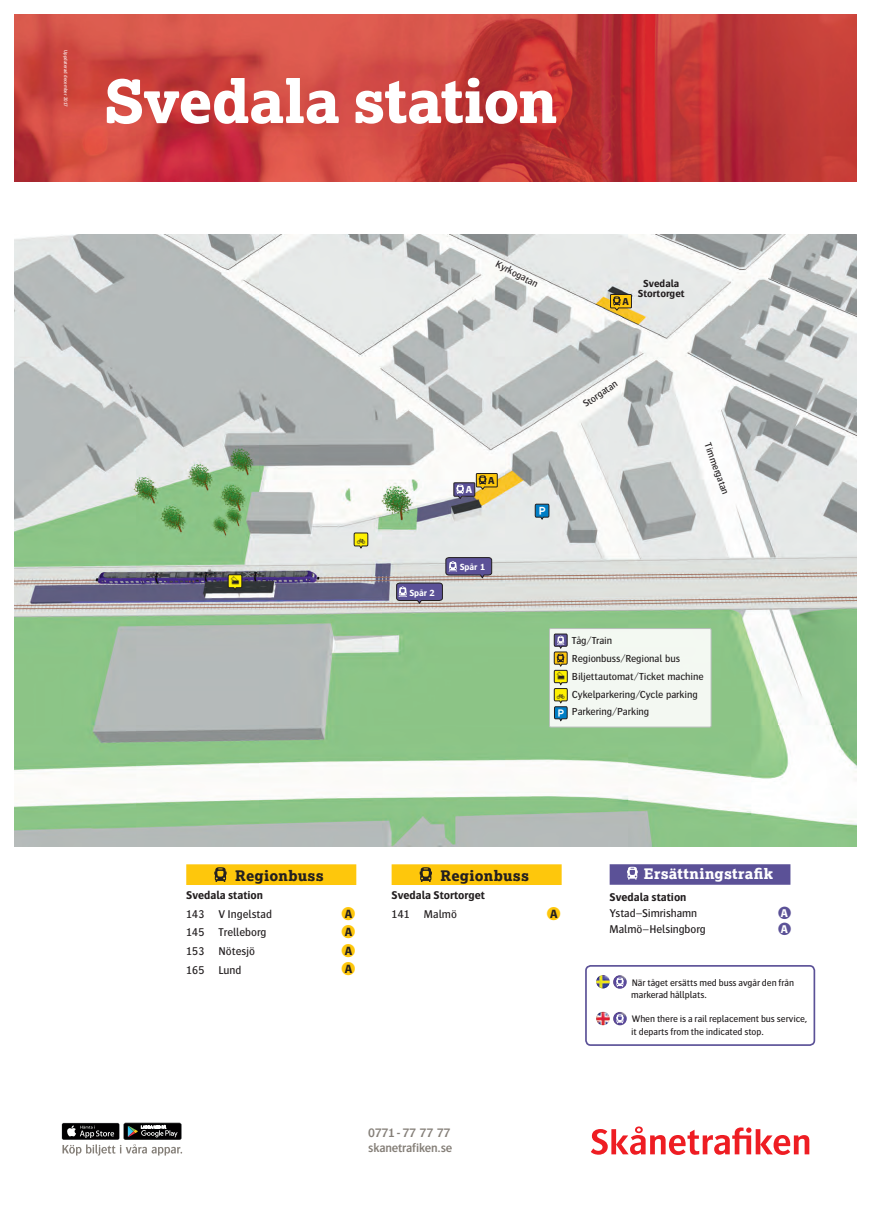
<style>
.page{position:relative;width:871px;height:1219px;background:#fff}
.page>*{position:absolute;margin:0;border:0;box-sizing:border-box;transform-origin:0 0}
.t1{font:800 59.4px "Lexia";letter-spacing:-.01em;color:#fff}
.t2{font:800 14.5px "Lexia";letter-spacing:.015em;color:#231f20}
.t3{font:800 14.4px "Lexia";letter-spacing:.02em;color:#fff}
.t4{font:14.3px "Resepikto Banverket";color:#231f20}
.t5{font:14.3px "Resepikto Banverket";color:#fff}
.t6{font:13.6px "Resepikto Banverket";color:#231f20}
.t7{font:13.3px "Resepikto Banverket";color:#fff}
.t8{font:600 12.8px/15.6px "Bosis Oresund Std";letter-spacing:-.015em;color:#857f78}
.t9{font:900 12.4px/18.6px "Fotnot";color:#fec70c;text-align:justify}
.t10{font:11.7px/18.6px "Bosis Oresund Std";color:#231f20}
.t11{font:700 11.7px "Bosis Oresund Std";color:#231f20}
.t12{font:900 11.7px "Fotnot";color:#5b5197}
.t13{font:700 10.7px/10px "Bosis Oresund Std";color:#231f20;text-align:center}
.t14{font:10.6px/17.8px "Bosis Oresund Std";letter-spacing:-.005em;color:#231f20}
.t15{font:700 10.5px "Bosis Oresund Std";color:#231f20}
.t16{font:700 10.5px "Bosis Oresund Std";color:#fff}
.t17{font:10px "Bosis Oresund Std";color:#231f20}
.t18{font:9.8px/12.1px "Bosis Oresund Std";letter-spacing:-.005em;color:#231f20}
.t19{font:700 9.3px "Bosis Oresund Std";letter-spacing:-.005em;color:#fff}
.t20{font:5px "Bosis Oresund Std";color:#fff}
.s1{font-family:"Bosis Oresund Std";font-weight:700;color:#231f20}
.s2{font-family:"Bosis Oresund Std";font-weight:700;color:#fff}
</style>
<div class="page">
<img style="left:14px;top:14px;width:842px;height:167px">
<svg style="left:590px;top:1126px;width:219px;height:29px"></svg>
<svg style="left:62px;top:1123px;width:120px;height:32px"></svg>
<img style="left:14px;top:234px;width:842px;height:613px">
<svg style="left:353px;top:532px;width:15px;height:17px"></svg>
<svg style="left:227px;top:574px;width:15px;height:17px"></svg>
<div style="left:186px;top:864px;width:170px;height:21px;background:#fec70c"></div>
<div style="left:391px;top:864px;width:170px;height:21px;background:#fec70c"></div>
<svg style="left:214px;top:867px;width:12px;height:15px"></svg>
<svg style="left:419px;top:867px;width:13px;height:15px"></svg>
<svg style="left:396px;top:557px;width:96px;height:46px;background:#a7a3b6"></svg>
<svg style="left:534px;top:503px;width:15px;height:17px"></svg>
<svg style="left:610px;top:294px;width:21px;height:17px"></svg>
<div style="left:549px;top:629px;width:161px;height:98px;background:#f3f8f2"></div>
<div style="left:549px;top:628px;width:162px;height:99px;border:1px solid #bcbdc0"></div>
<svg style="left:553px;top:633px;width:14px;height:89px"></svg>
<svg style="left:453px;top:473px;width:44px;height:26px"></svg>
<div style="left:585px;top:965px;width:230px;height:81px;border:2px solid #5b5197;border-radius:5px"></div>
<img style="left:613px;top:975px;width:13px;height:14px;border-radius:7px">
<svg style="left:616px;top:978px;width:7px;height:9px"></svg>
<svg style="left:596px;top:975px;width:13px;height:13px"></svg>
<svg style="left:596px;top:1012px;width:30px;height:13px"></svg>
<div style="left:609px;top:864px;width:181px;height:21px;background:#5b5197"></div>
<svg style="left:627px;top:867px;width:10px;height:13px"></svg>
<p class="t20" style="left:68px;top:50px;width:58px;rotate:90deg">Uppdaterad december 2017</p>
<h1 class="t1" style="left:104px;top:63px;width:455px">Svedala station</h1>
<h3 class="t4" style="left:235px;top:575px;width:7px">g</h3>
<h3 class="t4" style="left:361px;top:533px;width:7px">o</h3>
<p class="t17" style="left:498px;top:259px;width:48px;rotate:27deg">Kyrkogatan</p>
<p class="t15" style="left:622px;top:296px;width:8px">A</p>
<p class="t13" style="left:637px;top:279px;width:48px">Svedala<br>Stortorget</p>
<p class="t16" style="left:465px;top:484px;width:8px">A</p>
<p class="t15" style="left:488px;top:475px;width:8px">A</p>
<p class="t19" style="left:409px;top:587px;width:27px">Spår 2</p>
<p class="t19" style="left:459px;top:562px;width:27px">Spår 1</p>
<p class="t17" style="left:580px;top:400px;width:41px;rotate:-34deg">Storgatan</p>
<h3 class="t5" style="left:542px;top:505px;width:7px">x</h3>
<p class="t17" style="left:712px;top:441px;width:55px;rotate:70deg">Timmergatan</p>
<p class="t14" style="left:571px;top:631px;width:133px">Tåg/Train<br>Regionbuss/Regional bus<br>Biljettautomat/Ticket machine<br>Cykelparkering/Cycle parking<br>Parkering/Parking</p>
<h3 class="t6" style="left:560px;top:671px;width:7px">g</h3>
<h3 class="t6" style="left:560px;top:689px;width:7px">o</h3>
<h3 class="t7" style="left:560px;top:707px;width:7px">x</h3>
<h2 class="t2" style="left:235px;top:866px;width:90px">Regionbuss</h2>
<p class="t11" style="left:186px;top:889px;width:78px">Svedala station</p>
<p class="t10" style="left:186px;top:904px;width:87px">143 V Ingelstad<br>145 Trelleborg<br>153 Nötesjö<br>165 Lund</p>
<h2 class="t2" style="left:440px;top:866px;width:90px">Regionbuss</h2>
<p class="t11" style="left:391px;top:889px;width:95px">Svedala Stortorget</p>
<p class="t9" style="left:341px;top:904px;width:15px">[<span class="s1">A</span></p>
<p class="t10" style="left:391px;top:904px;width:67px">141 Malmö</p>
<p class="t9" style="left:341px;top:922px;width:15px">[<span class="s1">A </span>[<span class="s1">A </span>[<span class="s1">A</span></p>
<p class="t9" style="left:547px;top:904px;width:15px">[<span class="s1">A</span></p>
<h3 class="t8" style="left:368px;top:1124px;width:86px">0771 - 77 77 77 skanetrafiken.se</h3>
<h3 class="t3" style="left:643px;top:864px;width:131px">Ersättningstrafik</h3>
<p class="t11" style="left:609px;top:890px;width:78px">Svedala station</p>
<p class="t10" style="left:609px;top:903px;width:89px">Ystad–Simrishamn</p>
<p class="t12" style="left:778px;top:905px;width:14px">[<span class="s2">A</span></p>
<p class="t10" style="left:609px;top:920px;width:98px">Malmö–Helsingborg</p>
<p class="t12" style="left:778px;top:921px;width:14px">[<span class="s2">A</span></p>
<p class="t18" style="left:631px;top:976px;width:164px">När tåget ersätts med buss avgår den från markerad hållplats.</p>
<p class="t18" style="left:631px;top:1013px;width:178px;line-height:12.7px">When there is a rail replacement bus service, it departs from the indicated stop.</p>
</div>
